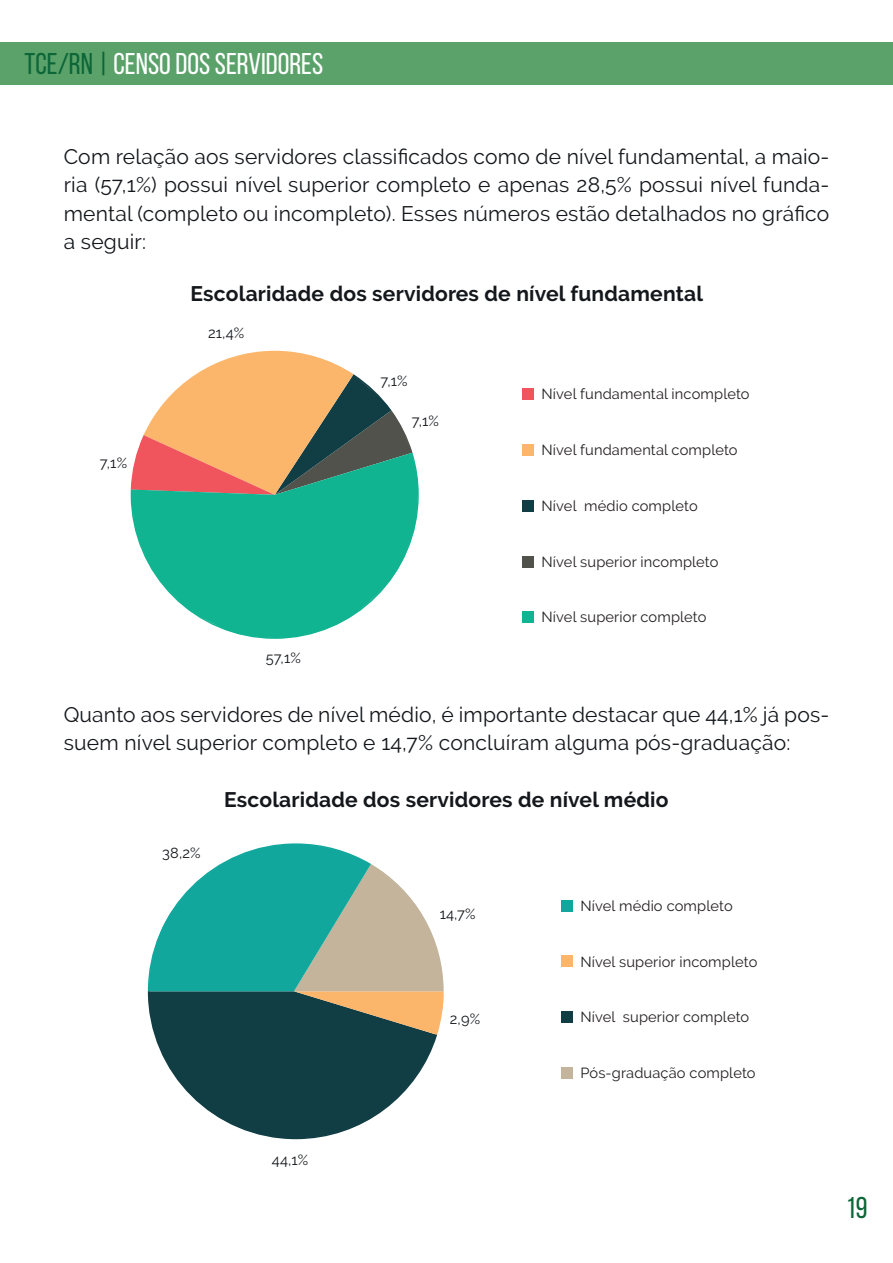
<style>
.page{position:relative;width:893px;height:1263px;background:#fff}
.page>*{position:absolute;margin:0;border:0;box-sizing:border-box;transform-origin:0 0}
.t1{font:30px "Bebas Neue";color:#fff}
.t2{font:30px "Bebas Neue";color:#0c6638}
.t3{font:21px/28.5px "Raleway";letter-spacing:.01em;color:#14171b;text-align:justify}
.t4{font:700 21px "Raleway";letter-spacing:.01em;color:#14171b}
.t5{font:14.55px "Raleway";letter-spacing:.01em;color:#231f20}
.t6{font:14.55px "Raleway";letter-spacing:.01em;color:#14171b}
.s1{color:#0c6638}
</style>
<div class="page">
<div style="left:0;top:43px;width:893px;height:42px;background:#5ba26a"></div>
<svg style="left:130px;top:458px;width:289px;height:181px"></svg>
<svg style="left:130px;top:350px;width:284px;height:145px"></svg>
<div style="left:523px;top:388px;width:11px;height:11px;background:#f0545c"></div>
<div style="left:523px;top:444px;width:11px;height:11px;background:#fbb66b"></div>
<div style="left:523px;top:500px;width:11px;height:11px;background:#103e44"></div>
<div style="left:523px;top:556px;width:11px;height:11px;background:#50524b"></div>
<div style="left:523px;top:612px;width:11px;height:11px;background:#10b491"></div>
<div style="left:562px;top:900px;width:11px;height:11px;background:#12a79d"></div>
<div style="left:562px;top:956px;width:11px;height:11px;background:#fbb66b"></div>
<div style="left:562px;top:1012px;width:11px;height:11px;background:#103e44"></div>
<div style="left:562px;top:1068px;width:11px;height:11px;background:#c3b49b"></div>
<svg style="left:147px;top:843px;width:297px;height:297px"></svg>
<h1 class="t1" style="left:25px;top:47px;width:300px"><span class="s1">TCE/RN |</span> CENSO DOS SERVIDORES</h1>
<p class="t3" style="left:64px;top:142px;width:767px">Com relação aos servidores classificados como de nível fundamental, a maio&shy;ria (57,1%) possui nível superior completo e apenas 28,5% possui nível funda&shy;mental (completo ou incompleto). Esses números estão detalhados no gráfico a seguir:</p>
<p class="t4" style="left:191px;top:281px;width:514px">Escolaridade dos servidores de nível fundamental</p>
<p class="t6" style="left:100px;top:455px;width:29px">7,1%</p>
<p class="t6" style="left:208px;top:324px;width:38px">21,4%</p>
<p class="t6" style="left:380px;top:372px;width:29px">7,1%</p>
<p class="t6" style="left:412px;top:412px;width:29px">7,1%</p>
<p class="t6" style="left:266px;top:650px;width:37px">57,1%</p>
<p class="t5" style="left:542px;top:385px;width:210px">Nível fundamental incompleto</p>
<p class="t5" style="left:542px;top:441px;width:198px">Nível fundamental completo</p>
<p class="t5" style="left:542px;top:497px;width:158px">Nível médio completo</p>
<p class="t5" style="left:542px;top:553px;width:178px">Nível superior incompleto</p>
<p class="t5" style="left:542px;top:609px;width:166px">Nível superior completo</p>
<p class="t3" style="left:64px;top:700px;width:767px">Quanto aos servidores de nível médio, é importante destacar que 44,1% já pos&shy;suem nível superior completo e 14,7% concluíram alguma pós-graduação:</p>
<p class="t6" style="left:162px;top:844px;width:40px">38,2%</p>
<p class="t4" style="left:224px;top:787px;width:446px">Escolaridade dos servidores de nível médio</p>
<p class="t6" style="left:440px;top:906px;width:37px">14,7%</p>
<p class="t6" style="left:450px;top:1010px;width:32px">2,9%</p>
<p class="t5" style="left:580px;top:897px;width:154px">Nível médio completo</p>
<p class="t5" style="left:580px;top:953px;width:178px">Nível superior incompleto</p>
<p class="t5" style="left:580px;top:1009px;width:170px">Nível superior completo</p>
<p class="t5" style="left:580px;top:1065px;width:177px">Pós-graduação completo</p>
<p class="t6" style="left:272px;top:1151px;width:38px">44,1%</p>
<h1 class="t2" style="left:846px;top:1191px;width:23px">19</h1>
</div>
